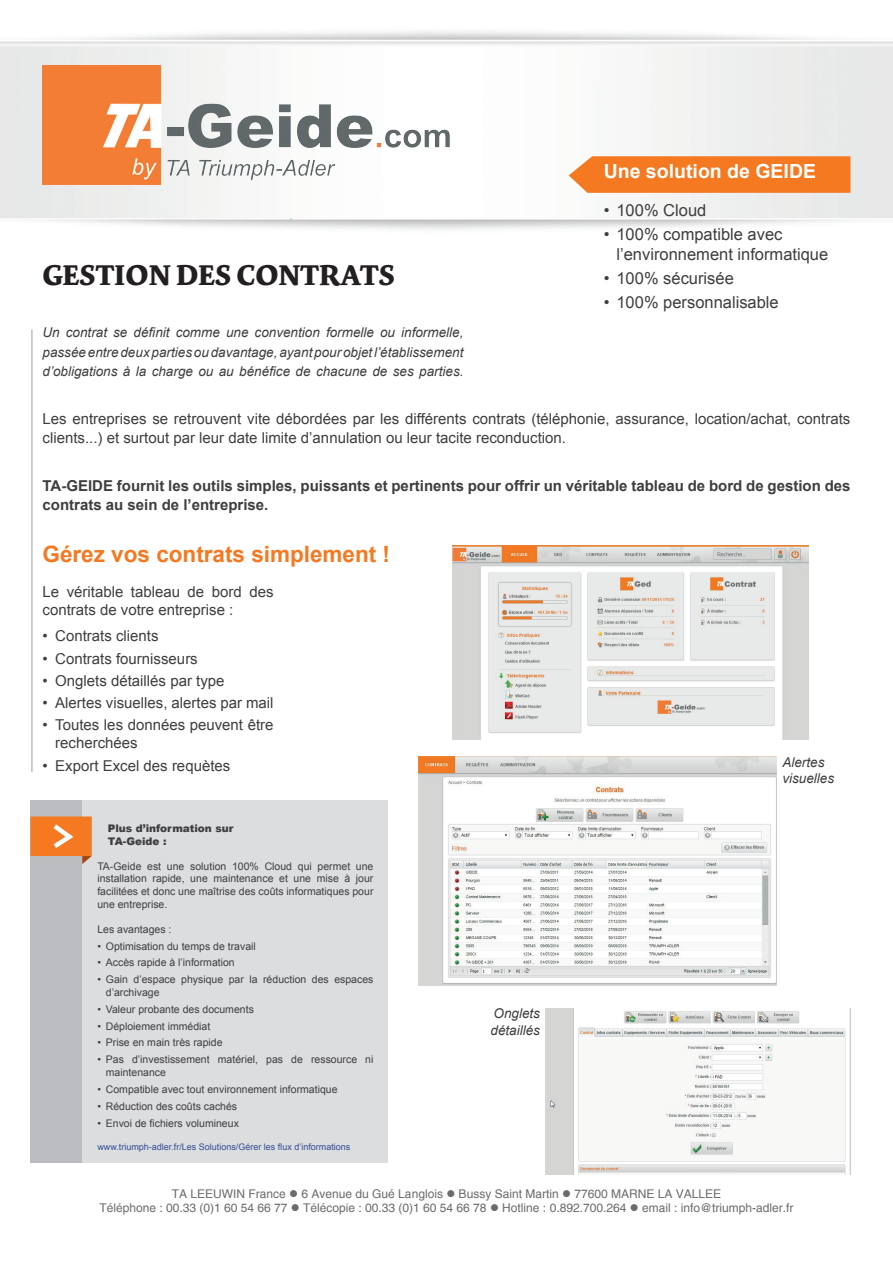
<style>
.page{position:relative;width:893px;height:1263px;background:#fff}
.page>*{position:absolute;margin:0;border:0;box-sizing:border-box;transform-origin:0 0}
.t1{font:700 30px "Dolly";color:#231f20}
.t2{font:700 22.5px "Arial";color:#f47921}
.t3{font:700 19.5px "Arial";color:#fff}
.t4{font:16.5px/19.8px "Arial";color:#3e3e3f}
.t5{font:15px/18px "Arial";color:#3e3e3f}
.t6{font:700 15px/19.5px "Arial";color:#3e3e3f}
.t7{font:italic 13.5px/19.5px "Arial";color:#3e3e3f}
.t8{font:12px/14.4px "Helvetica";color:#6b6b6e;text-align:center}
.t9{font:10.5px/12.6px "Arial";color:#3e3e3f}
.t10{font:900 10.5px/12.6px "Arial";color:#3e3e3f}
.t11{font:9px "Arial";color:#354d96}
</style>
<div class="page">
<img style="left:0;top:31px;width:893px;height:199px">
<img style="left:43px;top:65px;width:410px;height:119px">
<svg style="left:569px;top:156px;width:281px;height:37px;background:#f47f2b"></svg>
<hr style="left:31px;top:330px;width:2px;height:442px;background:#bcbdc0">
<div style="left:31px;top:800px;width:357px;height:363px;background:#dcdddf"></div>
<div style="left:31px;top:800px;width:51px;height:363px;background:#bcbdc0"></div>
<svg style="left:31px;top:816px;width:61px;height:48px"></svg>
<img style="left:453px;top:545px;width:355px;height:195px">
<img style="left:418px;top:756px;width:359px;height:229px">
<img style="left:545px;top:1008px;width:305px;height:166px">
<h1 class="t1" style="left:43px;top:256px;width:354px">GESTION DES CONTRATS</h1>
<h3 class="t3" style="left:604px;top:158px;width:214px">Une solution de GEIDE</h3>
<h3 class="t4" style="left:604px;top:201px;width:104px">• 100% Cloud</h3>
<h3 class="t4" style="left:616px;top:225px;width:213px;text-indent:-13px">• 100% compatible avec l’environnement informatique</h3>
<h3 class="t4" style="left:604px;top:269px;width:132px">• 100% sécurisée</h3>
<h3 class="t4" style="left:604px;top:293px;width:177px">• 100% personnalisable</h3>
<p class="t7" style="left:43px;top:323px;width:422px;text-align:justify">Un contrat se définit comme une convention formelle ou informelle, passée entre deux parties ou davantage, ayant pour objet l’établissement d’obligations à la charge ou au bénéfice de chacune de ses parties.</p>
<h3 class="t5" style="left:43px;top:409px;width:809px;line-height:19.5px">Les entreprises se retrouvent vite débordées par les différents contrats (téléphonie, assurance, location/achat, contrats clients...) et surtout par leur date limite d’annulation ou leur tacite reconduction.</h3>
<h3 class="t6" style="left:43px;top:476px;width:809px">TA-GEIDE fournit les outils simples, puissants et pertinents pour offrir un véritable tableau de bord de gestion des contrats au sein de l’entreprise.</h3>
<h2 class="t2" style="left:43px;top:539px;width:349px">Gérez vos contrats simplement !</h2>
<h3 class="t5" style="left:43px;top:583px;width:233px">Le véritable tableau de bord des contrats de votre entreprise :</h3>
<h3 class="t5" style="left:43px;top:627px;width:118px">• Contrats clients</h3>
<h3 class="t5" style="left:43px;top:649px;width:157px">• Contrats fournisseurs</h3>
<h3 class="t5" style="left:43px;top:672px;width:183px">• Onglets détaillés par type</h3>
<h3 class="t5" style="left:43px;top:694px;width:233px">• Alertes visuelles, alertes par mail</h3>
<h3 class="t5" style="left:55px;top:716px;width:220px;text-indent:-13px">• Toutes les données peuvent être recherchées</h3>
<h3 class="t5" style="left:43px;top:756px;width:189px">• Export Excel des requètes</h3>
<p class="t10" style="left:108px;top:821px;width:127px">Plus d’information sur<br>TA-Geide :</p>
<p class="t9" style="left:97px;top:860px;width:278px;text-align:justify">TA-Geide est une solution 100% Cloud qui permet une installation rapide, une maintenance et une mise à jour facilitées et donc une maîtrise des coûts informatiques pour une entreprise.</p>
<p class="t9" style="left:97px;top:923px;width:76px">Les avantages :</p>
<p class="t9" style="left:97px;top:940px;width:160px">• Optimisation du temps de travail</p>
<p class="t9" style="left:97px;top:956px;width:139px">• Accès rapide à l’information</p>
<p class="t9" style="left:106px;top:973px;width:269px;text-indent:-9px">• Gain d’espace physique par la réduction des espaces d’archivage</p>
<p class="t9" style="left:97px;top:1003px;width:158px">• Valeur probante des documents</p>
<p class="t9" style="left:97px;top:1020px;width:114px">• Déploiement immédiat</p>
<p class="t9" style="left:97px;top:1036px;width:127px">• Prise en main très rapide</p>
<p class="t9" style="left:106px;top:1053px;width:269px;text-indent:-9px">• Pas d’investissement matériel, pas de ressource ni maintenance</p>
<p class="t9" style="left:97px;top:1083px;width:242px">• Compatible avec tout environnement informatique</p>
<p class="t9" style="left:97px;top:1100px;width:141px">• Réduction des coûts cachés</p>
<p class="t9" style="left:97px;top:1116px;width:143px">• Envoi de fichiers volumineux</p>
<p class="t11" style="left:97px;top:1141px;width:255px">www.triumph-adler.fr/Les Solutions/Gérer les flux d’informations</p>
<p class="t7" style="left:490px;top:1006px;width:51px;line-height:16.2px">Onglets détaillés</p>
<p class="t7" style="left:782px;top:754px;width:53px;line-height:16.2px">Alertes visuelles</p>
<p class="t8" style="left:99px;top:1186px;width:696px">TA LEEUWIN France ● 6 Avenue du Gué Langlois ● Bussy Saint Martin ● 77600 MARNE LA VALLEE<br>Téléphone : 00.33 (0)1 60 54 66 77 ● Télécopie : 00.33 (0)1 60 54 66 78 ● Hotline : 0.892.700.264 ● email : info@triumph-adler.fr</p>
</div>
